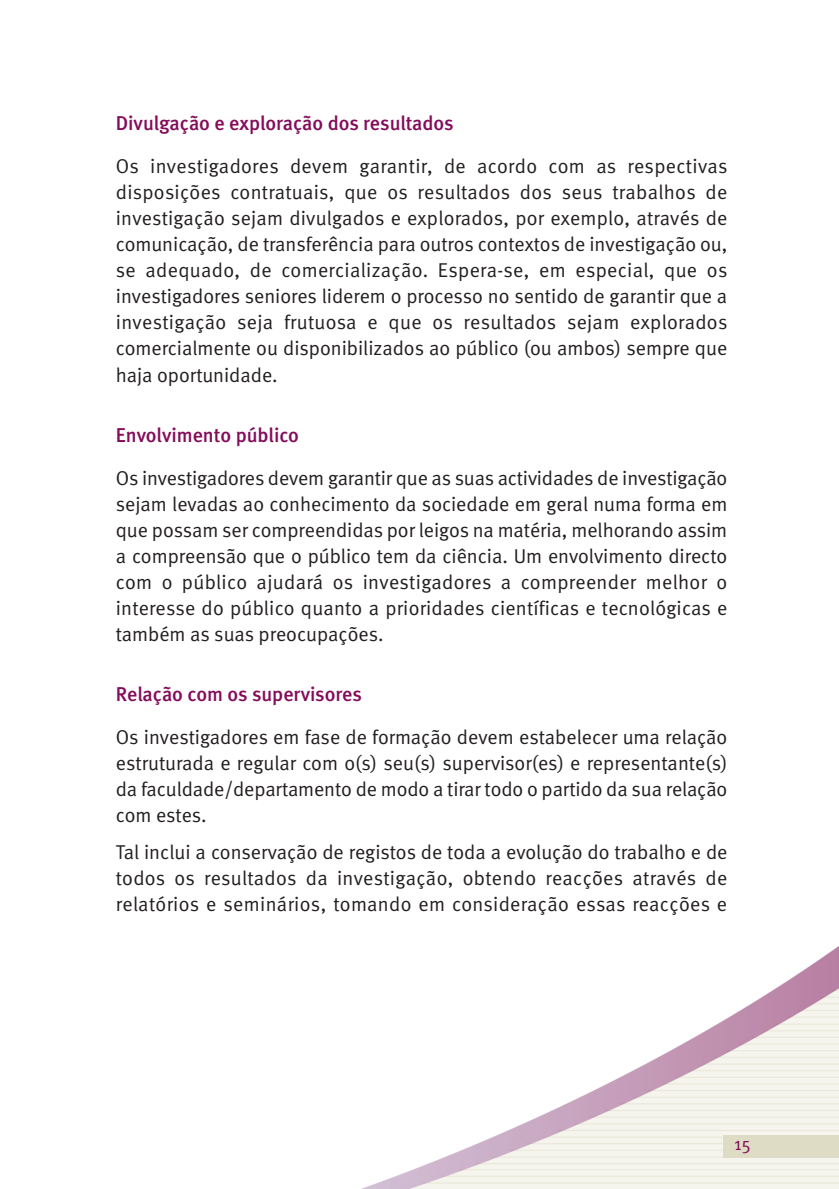
<style>
.page{position:relative;width:839px;height:1189px;background:#fff}
.page>*{position:absolute;margin:0;border:0;box-sizing:border-box;transform-origin:0 0}
.t1{font:20px/26px "Meta Normal";color:#231f20;text-align:justify}
.t2{font:500 20px "Meta";color:#840c5a}
.t3{font:18px "Meta Normal";color:#840c5a}
</style>
<div class="page">
<svg style="left:364px;top:946px;width:475px;height:242px"></svg>
<p class="t2" style="left:116px;top:116px;width:339px">Divulgação e exploração dos resultados</p>
<p class="t1" style="left:116px;top:155px;width:613px">Os investigadores devem garantir, de acordo com as respectivas disposições contratuais, que os resultados dos seus trabalhos de investigação sejam divulgados e explorados, por exemplo, através de comunicação, de transferência para outros contextos de investigação ou, se adequado, de comercialização. Espera-se, em especial, que os investigadores seniores liderem o processo no sentido de garantir que a investigação seja frutuosa e que os resultados sejam explorados comercialmente ou disponibilizados ao público (ou ambos) sempre que haja oportunidade.</p>
<p class="t2" style="left:116px;top:427px;width:185px">Envolvimento público</p>
<p class="t1" style="left:116px;top:466px;width:613px">Os investigadores devem garantir que as suas actividades de investigação sejam levadas ao conhecimento da sociedade em geral numa forma em que possam ser compreendidas por leigos na matéria, melhorando assim a compreensão que o público tem da ciência. Um envolvimento directo com o público ajudará os investigadores a compreender melhor o interesse do público quanto a prioridades científicas e tecnológicas e também as suas preocupações.</p>
<p class="t2" style="left:116px;top:686px;width:248px">Relação com os supervisores</p>
<p class="t1" style="left:116px;top:725px;width:613px">Os investigadores em fase de formação devem estabelecer uma relação estruturada e regular com o(s) seu(s) supervisor(es) e representante(s) da faculdade/departamento de modo a tirar todo o partido da sua relação com estes.</p>
<p class="t1" style="left:116px;top:840px;width:613px">Tal inclui a conservação de registos de toda a evolução do trabalho e de todos os resultados da investigação, obtendo reacções através de relatórios e seminários, tomando em consideração essas reacções e</p>
<p class="t3" style="left:734px;top:1137px;width:18px">15</p>
</div>
